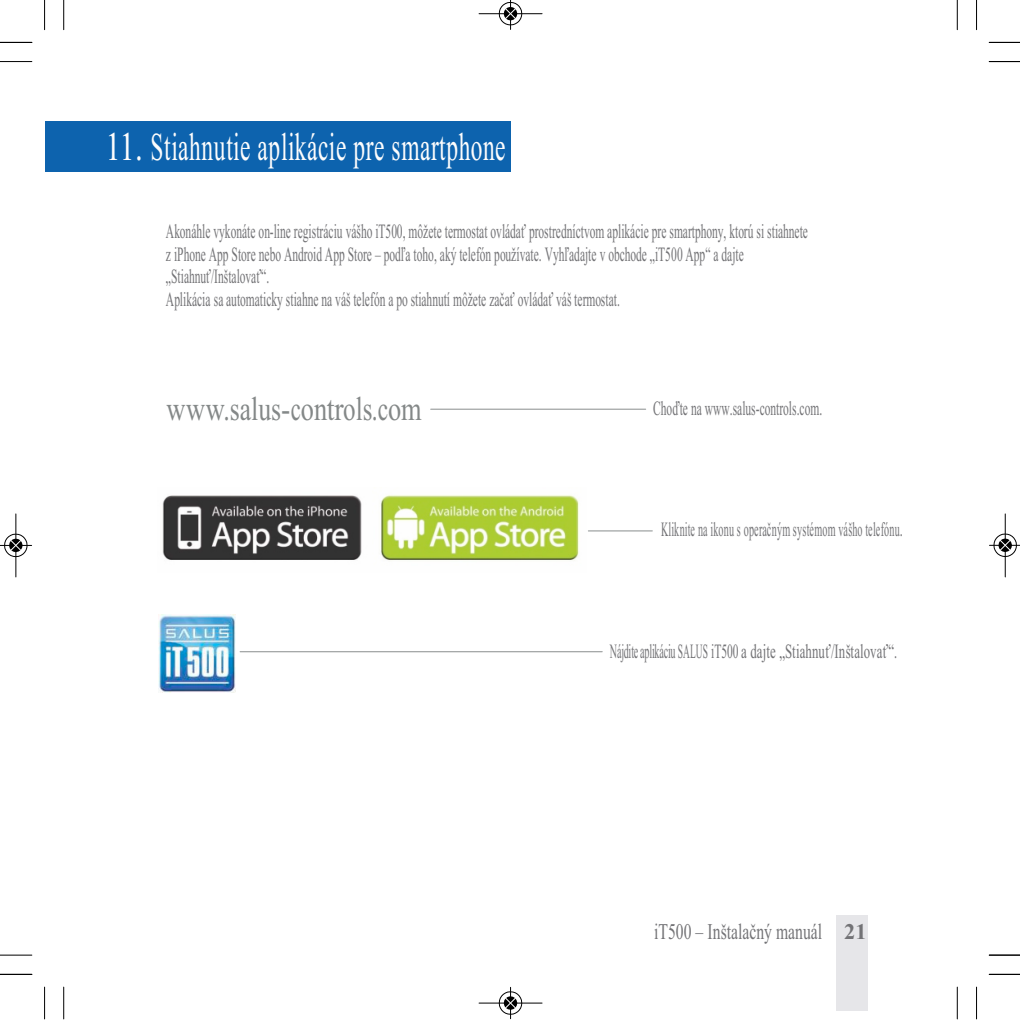
<style>
.page{position:relative;width:1020px;height:1020px;background:#fff}
.page>*{position:absolute;margin:0;border:0;box-sizing:border-box;transform-origin:0 0}
.t1{font:39.38px "Times New Roman";letter-spacing:.025em;color:#fdfdfd;scale:.59 1}
.t2{font:33.75px "Times New Roman";color:#848888;scale:.78 1}
.t3{font:22.5px "Times New Roman";color:#737376;scale:.7 1}
.t4{font:20.25px/22.7px "Times New Roman";color:#737376;scale:.57 1}
.t5{font:20.25px "Times New Roman";color:#737376;scale:.5 1}
.t6{font:20.25px "Times New Roman";letter-spacing:.02em;color:#737376;scale:.5 1}
.s1{font-size:40.5px}
.s2{font-weight:700}
</style>
<div class="page">
<hr style="left:44px;top:986px;width:1px;height:32px;background:#000">
<hr style="left:63px;top:986px;width:1px;height:32px;background:#000">
<hr style="left:975px;top:986px;width:1px;height:32px;background:#000">
<hr style="left:956px;top:986px;width:1px;height:32px;background:#000">
<hr style="left:479px;top:1002px;width:63px;height:1px;background:#000">
<hr style="left:510px;top:987px;width:1px;height:31px;background:#000">
<svg style="left:498px;top:991px;width:24px;height:25px"></svg>
<hr style="left:44px;top:0;width:1px;height:30px;background:#000">
<hr style="left:63px;top:0;width:1px;height:30px;background:#000">
<hr style="left:956px;top:0;width:1px;height:30px;background:#000">
<hr style="left:975px;top:0;width:1px;height:30px;background:#000">
<hr style="left:479px;top:13px;width:63px;height:1px;background:#000">
<svg style="left:498px;top:0;width:24px;height:29px"></svg>
<hr style="left:0;top:42px;width:32px;height:1px;background:#000">
<hr style="left:989px;top:42px;width:30px;height:1px;background:#000">
<hr style="left:0;top:61px;width:32px;height:1px;background:#000">
<hr style="left:989px;top:61px;width:30px;height:1px;background:#000">
<div style="left:45px;top:121px;width:465px;height:51px;background:#0d63ae"></div>
<img style="left:158px;top:615px;width:78px;height:77px">
<hr style="left:240px;top:651px;width:362px;height:1px;background:#969a9a">
<img style="left:162px;top:495px;width:200px;height:65px">
<img style="left:381px;top:495px;width:198px;height:65px">
<hr style="left:588px;top:530px;width:64px;height:1px;background:#969a9a">
<hr style="left:430px;top:408px;width:215px;height:1px;background:#969a9a">
<div style="left:835px;top:915px;width:32px;height:96px;background:#e6e6e9"></div>
<hr style="left:0;top:954px;width:32px;height:1px;background:#000">
<hr style="left:989px;top:954px;width:30px;height:1px;background:#000">
<hr style="left:0;top:973px;width:32px;height:1px;background:#000">
<hr style="left:989px;top:973px;width:30px;height:1px;background:#000">
<hr style="left:15px;top:514px;width:1px;height:63px;background:#000">
<hr style="left:0;top:545px;width:32px;height:1px;background:#000">
<svg style="left:4px;top:533px;width:24px;height:26px"></svg>
<hr style="left:1004px;top:514px;width:1px;height:63px;background:#000">
<hr style="left:989px;top:545px;width:30px;height:1px;background:#000">
<svg style="left:993px;top:533px;width:23px;height:24px"></svg>
<h1 class="t1" style="left:105px;top:133px;width:680px"><span class="s1">11.</span> Stiahnutie aplikácie pre smartphone</h1>
<p class="t4" style="left:166px;top:222px;width:1127px">Akonáhle vykonáte on-line registráciu vášho iT500, môžete termostat ovládať prostredníctvom aplikácie pre smartphony, ktorú si stiahnete z iPhone App Store nebo Android App Store – podľa toho, aký telefón používate. Vyhľadajte v obchode „iT500 App“ a dajte „Stiahnuť/Inštalovať“.<br>Aplikácia sa automaticky stiahne na váš telefón a po stiahnutí môžete začať ovládať váš termostat.</p>
<h2 class="t2" style="left:166px;top:396px;width:329px">www.salus-controls.com</h2>
<p class="t4" style="left:653px;top:398px;width:298px">Choďte na www.salus-controls.com.</p>
<p class="t6" style="left:661px;top:522px;width:485px">Kliknite na ikonu s operačným systémom vášho telefónu.</p>
<p class="t5" style="left:610px;top:644px;width:576px">Nájdite aplikáciu SALUS iT500 a dajte „Stiahnuť/Inštalovať“.</p>
<p class="t3" style="left:654px;top:923px;width:305px">iT500 – Inštalačný manuál <span class="s2">21</span></p>
</div>
